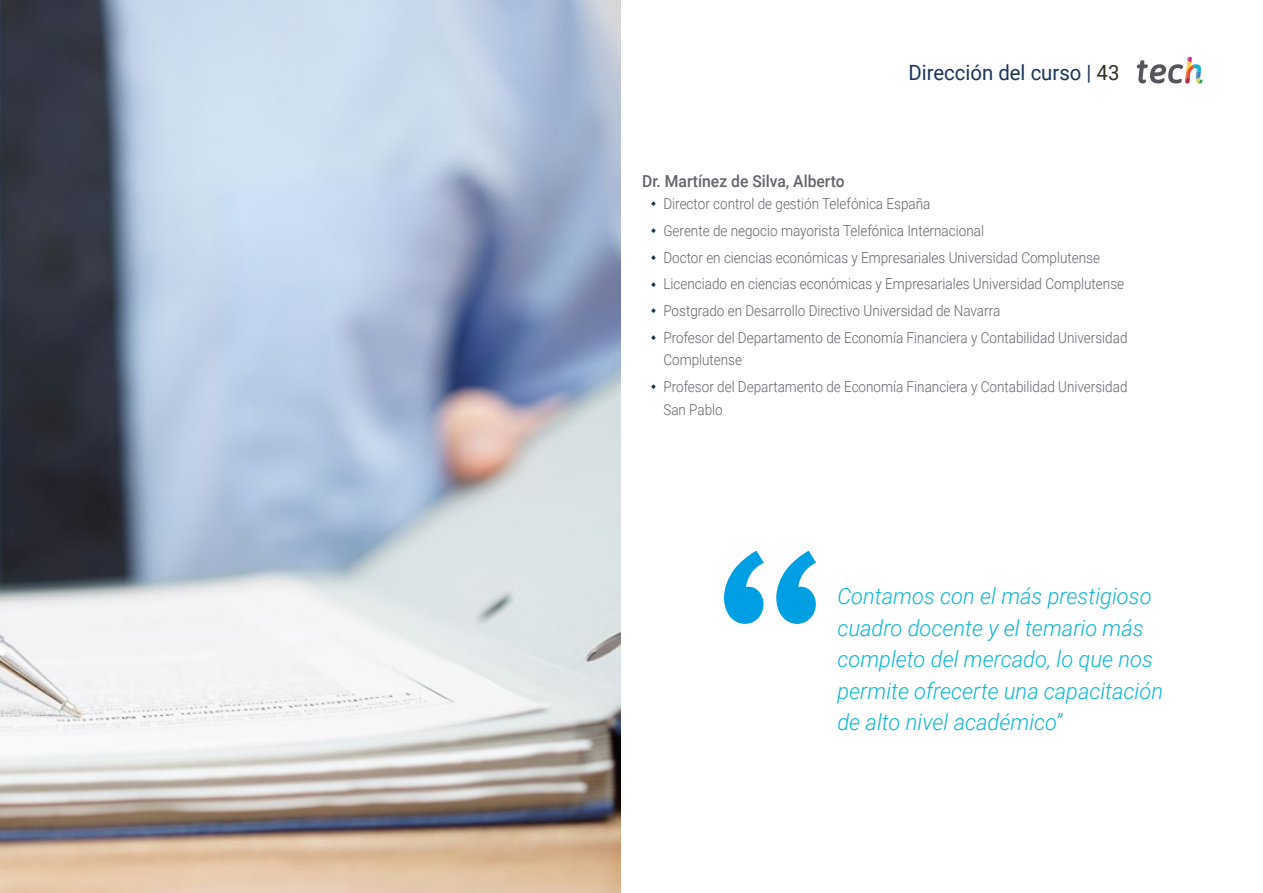
<style>
.page{position:relative;width:1263px;height:893px;background:#fff}
.page>*{position:absolute;margin:0;border:0;box-sizing:border-box;transform-origin:0 0}
.t1{font:italic 300 22.5px/31.5px "Roboto";color:#0fb6cf}
.t2{font:21px "Roboto";color:#1a355c}
.t3{font:500 16.5px "Roboto";color:#61646a;scale:.95 1}
.t4{font:300 15px/26.7px "Roboto";color:#61646a;scale:.9 1}
.s1{color:#312e20}
</style>
<div class="page">
<svg style="left:1137px;top:57px;width:65px;height:27px"></svg>
<img style="left:0;top:0;width:621px;height:893px">
<svg style="left:724px;top:551px;width:92px;height:73px"></svg>
<h2 class="t2" style="left:908px;top:57px;width:213px">Dirección del curso | <span class="s1">43</span></h2>
<p class="t3" style="left:642px;top:169px;width:215px">Dr. Martínez de Silva, Alberto</p>
<p class="t4" style="left:663px;top:190px;width:517px">Director control de gestión Telefónica España<br>Gerente de negocio mayorista Telefónica Internacional<br>Doctor en ciencias económicas y Empresariales Universidad Complutense Licenciado en ciencias económicas y Empresariales Universidad Complutense Postgrado en Desarrollo Directivo Universidad de Navarra<br>Profesor del Departamento de Economía Financiera y Contabilidad Universidad</p>
<p class="t4" style="left:663px;top:346px;width:517px">Complutense<br>Profesor del Departamento de Economía Financiera y Contabilidad Universidad</p>
<p class="t4" style="left:663px;top:395px;width:68px">San Pablo</p>
<h1 class="t1" style="left:837px;top:580px;width:327px">Contamos con el más prestigioso cuadro docente y el temario más completo del mercado, lo que nos permite ofrecerte una capacitación de alto nivel académico”</h1>
</div>
